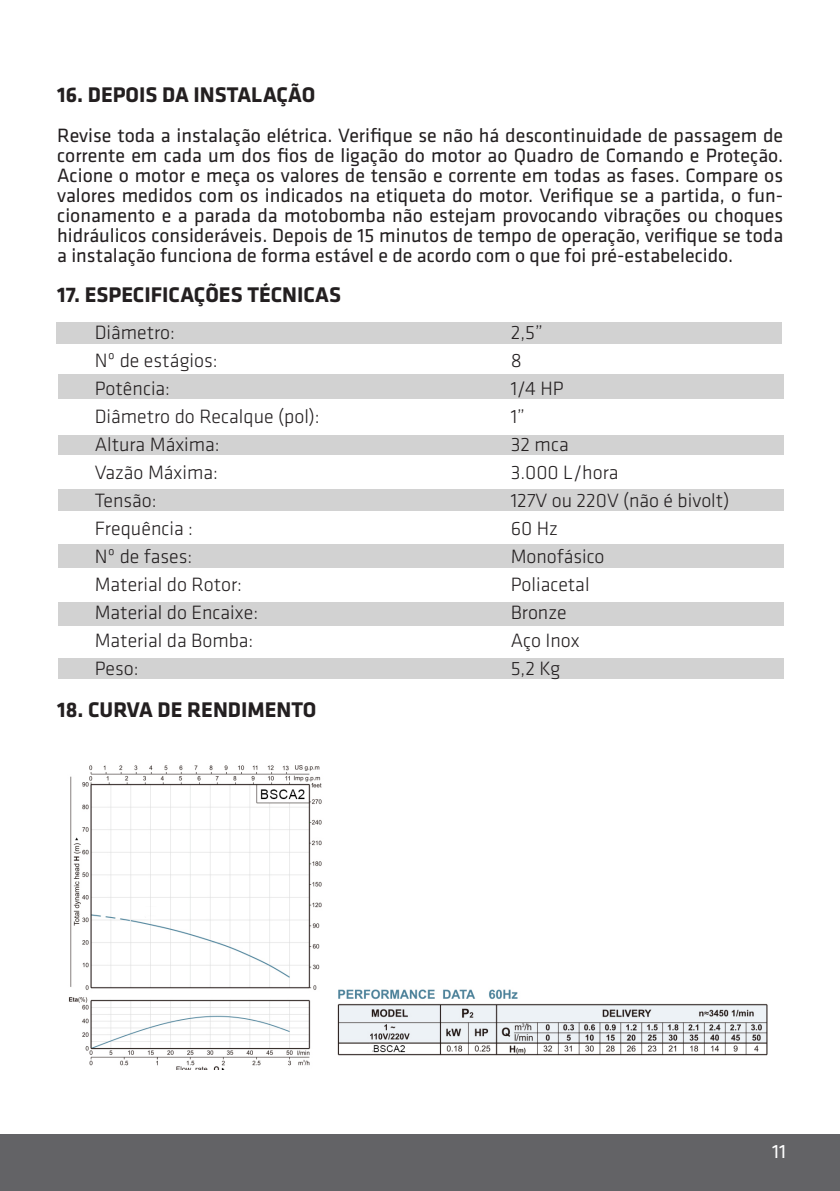
<style>
.page{position:relative;width:840px;height:1191px;background:#fff}
.page>*{position:absolute;margin:0;border:0;box-sizing:border-box;transform-origin:0 0}
.Titulo{font:700 22px "Klavika";color:#231f20}
.Titulo-2{font:20px/20px "Klavika";color:#231f20;text-align:justify}
.Titulo-3{font:300 20px "Klavika";color:#231f20}
.t1{font:20px "Klavika";color:#fff}
</style>
<div class="page">
<div style="left:0;top:1134px;width:839px;height:57px;background:#636366"></div>
<div style="left:57px;top:322px;width:724px;height:21px;background:#d2d2d2"></div>
<div style="left:58px;top:375px;width:724px;height:24px;background:#d2d2d2"></div>
<div style="left:58px;top:435px;width:724px;height:20px;background:#d2d2d2"></div>
<div style="left:58px;top:489px;width:724px;height:21px;background:#d2d2d2"></div>
<div style="left:58px;top:544px;width:724px;height:23px;background:#d2d2d2"></div>
<div style="left:58px;top:602px;width:724px;height:24px;background:#d2d2d2"></div>
<div style="left:58px;top:658px;width:724px;height:20px;background:#d2d2d2"></div>
<img style="left:68px;top:765px;width:700px;height:304px">
<p class="Titulo" style="left:57px;top:82px;width:259px">16. DEPOIS DA INSTALAÇÃO</p>
<p class="Titulo-2" style="left:57px;top:125px;width:727px">Revise toda a instalação elétrica. Verifique se não há descontinuidade de passagem de corrente em cada um dos fios de ligação do motor ao Quadro de Comando e Proteção.<br>Acione o motor e meça os valores de tensão e corrente em todas as fases. Compare os valores medidos com os indicados na etiqueta do motor. Verifique se a partida, o fun&shy;cionamento e a parada da motobomba não estejam provocando vibrações ou choques hidráulicos consideráveis. Depois de 15 minutos de tempo de operação, verifique se toda a instalação funciona de forma estável e de acordo com o que foi pré-estabelecido.</p>
<p class="Titulo" style="left:57px;top:282px;width:285px">17. ESPECIFICAÇÕES TÉCNICAS</p>
<p class="Titulo-3" style="left:95px;top:321px;width:82px">Diâmetro:</p>
<p class="Titulo-3" style="left:95px;top:349px;width:124px">Nº de estágios:</p>
<p class="Titulo-3" style="left:95px;top:377px;width:77px">Potência:</p>
<p class="Titulo-3" style="left:95px;top:405px;width:226px">Diâmetro do Recalque (pol):</p>
<p class="Titulo-3" style="left:95px;top:433px;width:126px">Altura Máxima:</p>
<p class="Titulo-3" style="left:95px;top:461px;width:125px">Vazão Máxima:</p>
<p class="Titulo-3" style="left:95px;top:489px;width:63px">Tensão:</p>
<p class="Titulo-3" style="left:95px;top:517px;width:100px">Frequência :</p>
<p class="Titulo-3" style="left:95px;top:545px;width:99px">Nº de fases:</p>
<p class="Titulo-3" style="left:95px;top:573px;width:149px">Material do Rotor:</p>
<p class="Titulo-3" style="left:95px;top:601px;width:165px">Material do Encaixe:</p>
<p class="Titulo-3" style="left:95px;top:629px;width:160px">Material da Bomba:</p>
<p class="Titulo-3" style="left:95px;top:657px;width:45px">Peso:</p>
<p class="Titulo-3" style="left:510px;top:321px;width:34px">2,5”</p>
<p class="Titulo-3" style="left:510px;top:349px;width:13px">8</p>
<p class="Titulo-3" style="left:510px;top:377px;width:55px">1/4 HP</p>
<p class="Titulo-3" style="left:510px;top:405px;width:16px">1”</p>
<p class="Titulo-3" style="left:510px;top:433px;width:59px">32 mca</p>
<p class="Titulo-3" style="left:510px;top:461px;width:109px">3.000 L/hora</p>
<p class="Titulo-3" style="left:510px;top:489px;width:220px">127V ou 220V (não é bivolt)</p>
<p class="Titulo-3" style="left:510px;top:517px;width:49px">60 Hz</p>
<p class="Titulo-3" style="left:510px;top:545px;width:95px">Monofásico</p>
<p class="Titulo-3" style="left:510px;top:573px;width:80px">Poliacetal</p>
<p class="Titulo-3" style="left:510px;top:601px;width:58px">Bronze</p>
<p class="Titulo-3" style="left:510px;top:629px;width:70px">Aço Inox</p>
<p class="Titulo-3" style="left:510px;top:657px;width:51px">5,2 Kg</p>
<p class="Titulo" style="left:57px;top:697px;width:260px">18. CURVA DE RENDIMENTO</p>
<p class="t1" style="left:771px;top:1141px;width:15px">11</p>
</div>
